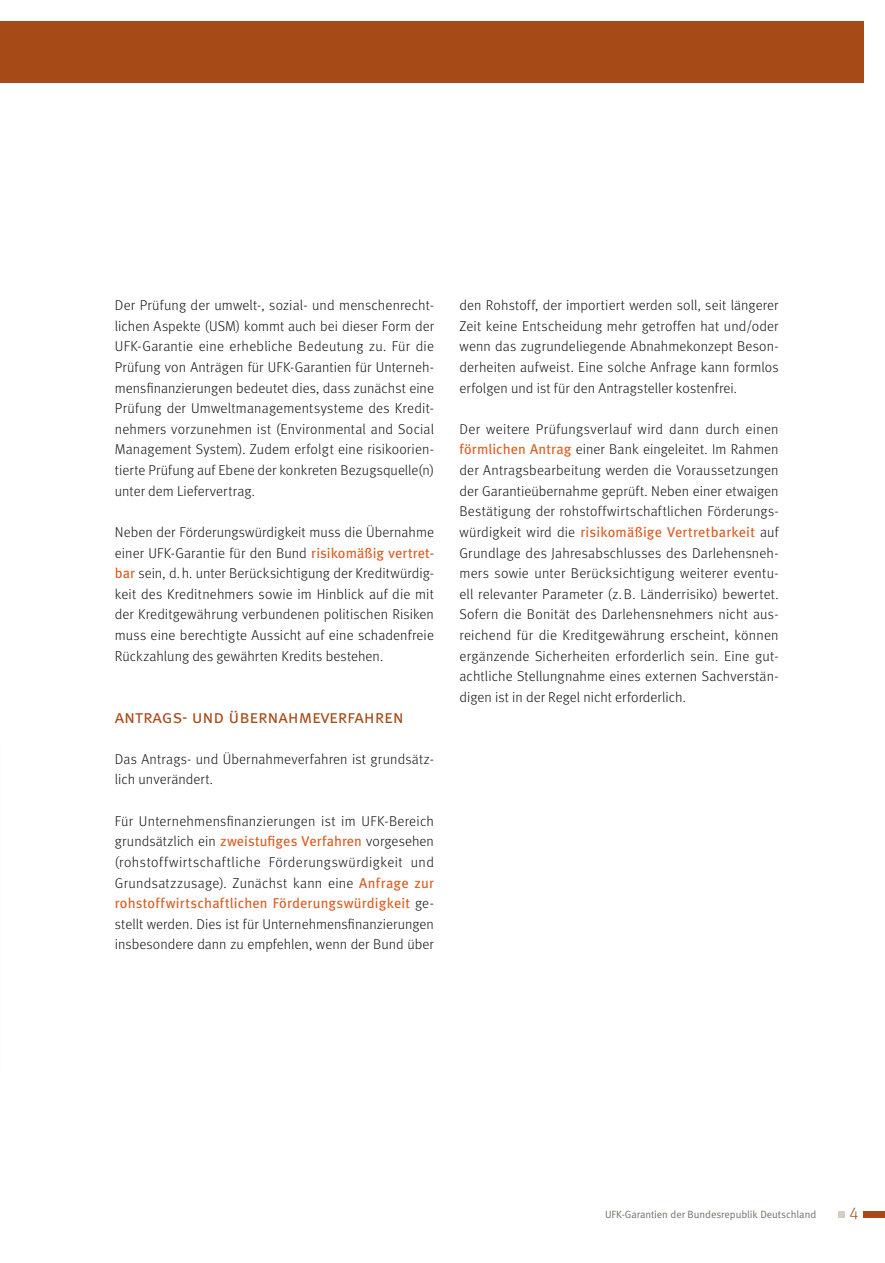
<style>
.page{position:relative;width:885px;height:1263px;background:#fff}
.page>*{position:absolute;margin:0;border:0;box-sizing:border-box;transform-origin:0 0}
.t1{font:18.3px "Meta Normal Caps";letter-spacing:-.01em;color:#a64a17}
.t2{font:17.25px "Meta Light LF";color:#a64a17}
.t3{font:300 14.25px/20.5px "Meta";letter-spacing:.01em;color:#141415;text-align:justify}
.t4{font:10.5px "Meta Normal";letter-spacing:-.005em;color:#747067}
.s1{font-weight:400;color:#d95c22}
</style>
<div class="page">
<div style="left:863px;top:1211px;width:21px;height:7px;background:#a64a17"></div>
<div style="left:837px;top:1211px;width:7px;height:7px;background:#d4cec2"></div>
<div style="left:0;top:21px;width:863px;height:62px;background:#a64a17"></div>
<p class="t3" style="left:115px;top:295px;width:320px">Der Prüfung der umwelt-, sozial- und menschenrecht&shy;lichen Aspekte (USM) kommt auch bei dieser Form der UFK-Garantie eine erhebliche Bedeutung zu. Für die Prüfung von Anträgen für UFK-Garantien für Unterneh&shy;mensfinanzierungen bedeutet dies, dass zunächst eine Prüfung der Umweltmanagementsysteme des Kredit&shy;nehmers vorzunehmen ist (Environmental and Social Management System). Zudem erfolgt eine risikoorien&shy;tierte Prüfung auf Ebene der konkreten Bezugsquelle(n) unter dem Liefervertrag.</p>
<p class="t3" style="left:115px;top:522px;width:320px">Neben der Förderungswürdigkeit muss die Übernahme einer UFK-Garantie für den Bund <span class="s1">risikomäßig vertret&shy;bar</span> sein, d.h. unter Berücksichtigung der Kreditwürdig&shy;keit des Kreditnehmers sowie im Hinblick auf die mit der Kreditgewährung verbundenen politischen Risiken muss eine berechtigte Aussicht auf eine schadenfreie Rückzahlung des gewährten Kredits bestehen.</p>
<p class="t1" style="left:115px;top:706px;width:290px">antrags- und übernahmeverfahren</p>
<p class="t3" style="left:115px;top:748px;width:320px">Das Antrags- und Übernahmeverfahren ist grundsätz&shy;lich unverändert.</p>
<p class="t3" style="left:115px;top:810px;width:320px;text-align:left">Für Unternehmensfinanzierungen ist im UFK-Bereich grundsätzlich ein <span class="s1">zweistufiges Verfahren</span> vorgesehen (rohstoffwirtschaftliche Förderungswürdigkeit und Grundsatzzusage). Zunächst kann eine <span class="s1">Anfrage zur rohstoffwirtschaftlichen Förderungswürdigkeit</span> ge-- stellt werden. Dies ist für Unternehmensfinanzierungen insbesondere dann zu empfehlen, wenn der Bund über</p>
<p class="t3" style="left:459px;top:295px;width:320px">den Rohstoff, der importiert werden soll, seit längerer Zeit keine Entscheidung mehr getroffen hat und/oder wenn das zugrundeliegende Abnahmekonzept Beson&shy;derheiten aufweist. Eine solche Anfrage kann formlos erfolgen und ist für den Antragsteller kostenfrei.</p>
<p class="t3" style="left:459px;top:418px;width:320px">Der weitere Prüfungsverlauf wird dann durch einen <span class="s1">förmlichen Antrag</span> einer Bank eingeleitet. Im Rahmen der Antragsbearbeitung werden die Voraussetzungen der Garantieübernahme geprüft. Neben einer etwaigen Bestätigung der rohstoffwirtschaftlichen Förderungs&shy;würdigkeit wird die <span class="s1">risikomäßige Vertretbarkeit</span> auf Grundlage des Jahresabschlusses des Darlehensneh&shy;mers sowie unter Berücksichtigung weiterer eventu&shy;ell relevanter Parameter (z. B. Länderrisiko) bewertet.<br>Sofern die Bonität des Darlehensnehmers nicht aus&shy;reichend für die Kreditgewährung erscheint, können ergänzende Sicherheiten erforderlich sein. Eine gut&shy;achtliche Stellungnahme eines externen Sachverstän&shy;digen ist in der Regel nicht erforderlich.</p>
<p class="t4" style="left:605px;top:1208px;width:212px">UFK-Garantien der Bundesrepublik Deutschland</p>
<p class="t2" style="left:849px;top:1203px;width:11px">4</p>
</div>
